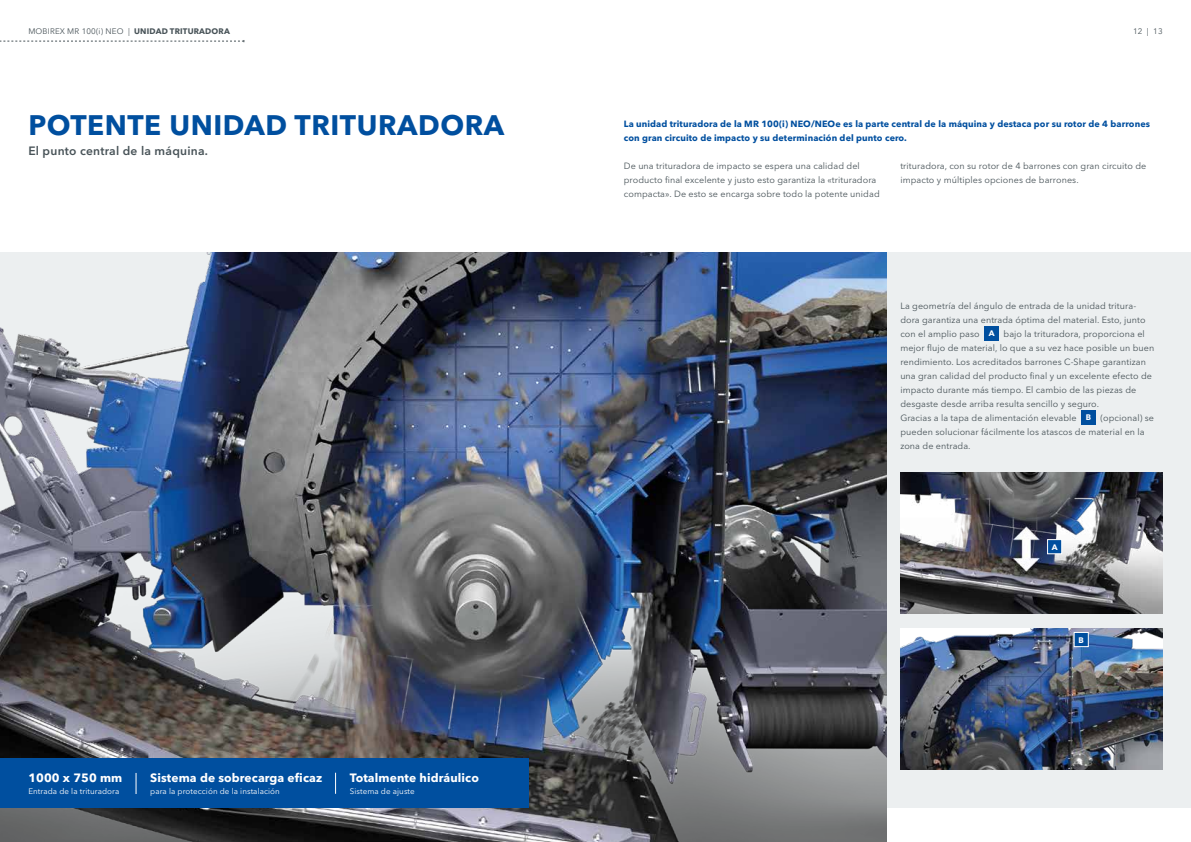
<style>
.page{position:relative;width:1191px;height:842px;background:#fff}
.page>*{position:absolute;margin:0;border:0;box-sizing:border-box;transform-origin:0 0}
.t1{font:700 28px "Avenir Next LT Pro";letter-spacing:.02em;color:#004f9f}
.t2{font:700 12px "Avenir Next LT Pro";letter-spacing:.01em;color:#fff}
.t3{font:600 12px "Avenir Next LT Pro";letter-spacing:.02em;color:#485358}
.t4{font:9px/14px "Avenir Next LT Pro";letter-spacing:.01em;color:#485358}
.t5{font:700 9px/14px "Avenir Next LT Pro";letter-spacing:.01em;color:#004f9f}
.t6{font:8px "Avenir Next LT Pro";letter-spacing:.01em;color:#fff}
.t7{font:8px "Avenir Next LT Pro";letter-spacing:.02em;color:#485358}
.t8{font:700 8px "Avenir Next LT Pro";color:#fff}
.s1{font-weight:700}
.s2{font-weight:700;font-size:8px;color:#fff}
</style>
<div class="page">
<div style="left:886px;top:253px;width:305px;height:555px;background:#eceff0"></div>
<img style="left:0;top:253px;width:886px;height:589px">
<div style="left:0;top:758px;width:528px;height:50px;background:#004f9f"></div>
<svg style="left:0;top:40px;width:245px;height:2px"></svg>
<svg style="left:136px;top:773px;width:1px;height:21px"></svg>
<svg style="left:335px;top:773px;width:1px;height:21px"></svg>
<img style="left:900px;top:472px;width:262px;height:142px">
<div style="left:984px;top:326px;width:14px;height:14px;background:#004f9f"></div>
<div style="left:1081px;top:410px;width:14px;height:14px;background:#004f9f"></div>
<img style="left:900px;top:628px;width:262px;height:142px">
<div style="left:1073px;top:632px;width:15px;height:15px;background:#004f9f;border:1px solid #fff"></div>
<div style="left:1047px;top:539px;width:15px;height:15px;background:#004f9f;border:1px solid #fff"></div>
<p class="t7" style="left:28px;top:27px;width:203px">MOBIREX MR 100(i) NEO | <span class="s1">UNIDAD TRITURADORA</span></p>
<p class="t7" style="left:1133px;top:27px;width:31px">12 | 13</p>
<h1 class="t1" style="left:28px;top:108px;width:477px">POTENTE UNIDAD TRITURADORA</h1>
<h2 class="t3" style="left:28px;top:143px;width:181px">El punto central de la máquina.</h2>
<h2 class="t2" style="left:28px;top:770px;width:96px">1000 x 750 mm</h2>
<p class="t6" style="left:28px;top:786px;width:92px">Entrada de la trituradora</p>
<h2 class="t2" style="left:150px;top:770px;width:173px">Sistema de sobrecarga eficaz</h2>
<p class="t6" style="left:150px;top:786px;width:131px">para la protección de la instalación</p>
<h2 class="t2" style="left:350px;top:770px;width:131px">Totalmente hidráulico</h2>
<p class="t6" style="left:350px;top:786px;width:67px">Sistema de ajuste</p>
<p class="t5" style="left:624px;top:117px;width:527px">La unidad trituradora de la MR 100(i) NEO/NEOe es la parte central de la máquina y destaca por su rotor de 4 barrones con gran circuito de impacto y su determinación del punto cero.</p>
<p class="t4" style="left:624px;top:159px;width:257px">De una trituradora de impacto se espera una calidad del producto final excelente y justo esto garantiza la «trituradora compacta». De esto se encarga sobre todo la potente unidad</p>
<p class="t4" style="left:900px;top:159px;width:247px">trituradora, con su rotor de 4 barrones con gran circuito de impacto y múltiples opciones de barrones.</p>
<p class="t4" style="left:900px;top:299px;width:255px">La geometría del ángulo de entrada de la unidad tritura&shy;dora garantiza una entrada óptima del material. Esto, junto con el amplio paso <span class="s2">A</span> bajo la trituradora, proporciona el mejor flujo de material, lo que a su vez hace posible un buen rendimiento. Los acreditados barrones C-Shape garantizan una gran calidad del producto final y un excelente efecto de impacto durante más tiempo. El cambio de las piezas de desgaste desde arriba resulta sencillo y seguro.<br>Gracias a la tapa de alimentación elevable <span class="s2">B</span> (opcional) se pueden solucionar fácilmente los atascos de material en la zona de entrada.</p>
<p class="t8" style="left:1051px;top:542px;width:7px">A</p>
<p class="t8" style="left:1078px;top:635px;width:7px">B</p>
</div>
